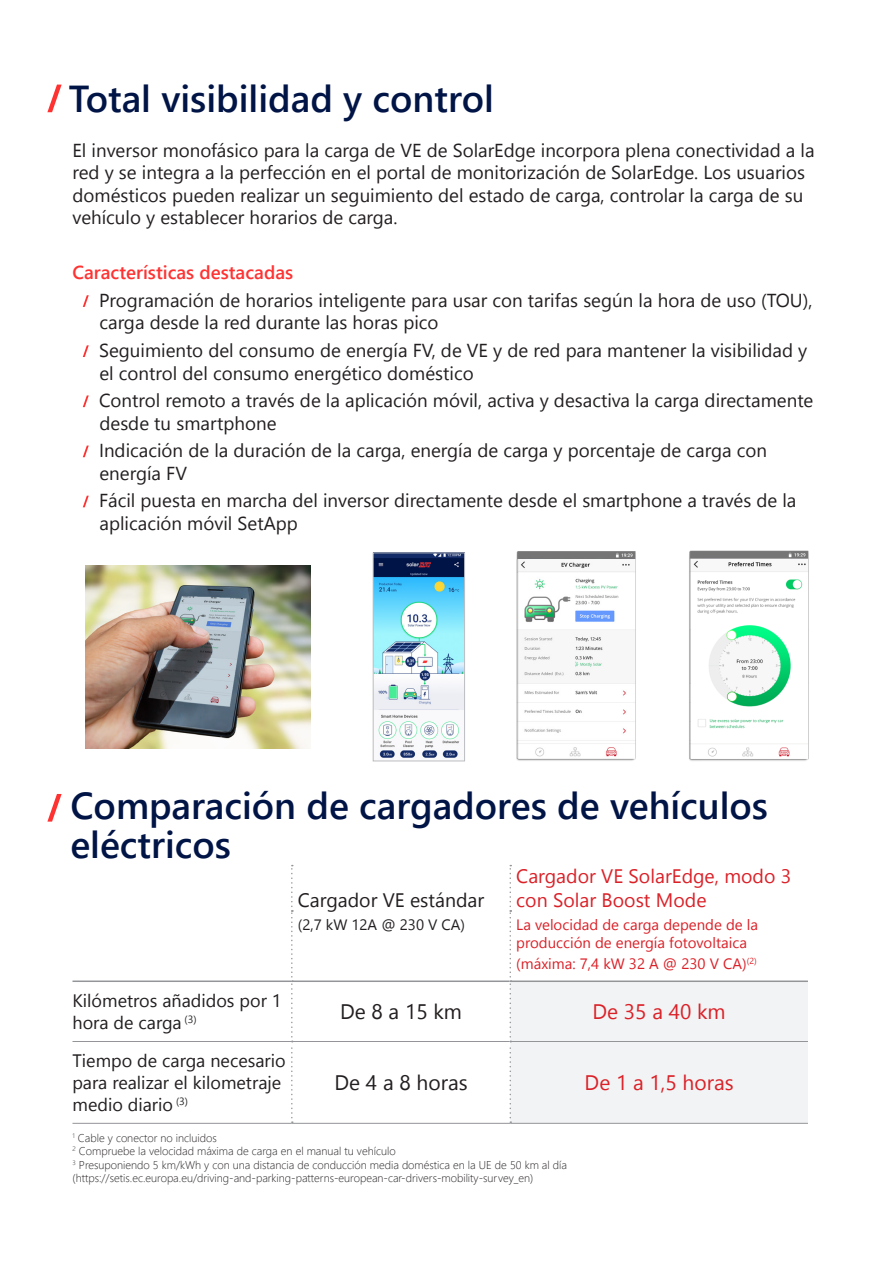
<style>
.page{position:relative;width:893px;height:1263px;background:#fff}
.page>*{position:absolute;margin:0;border:0;box-sizing:border-box;transform-origin:0 0}
.slesh_title{font:600 37.5px/39px "Segoe UI";color:#001446}
.t1{font:21px "Segoe UI";color:#da2128}
.t2{font:21px "Segoe UI";color:#231f20}
.t3{font:19.5px "Segoe UI";color:#da2128}
.t4{font:19.5px "Segoe UI";color:#231f20}
.body_new{font:18.75px/22.5px "Segoe UI";color:#231f20}
.Body_Header_N{font:600 18.75px "Segoe UI";color:#ff3232}
.t5{font:18px/21.6px "Segoe UI";color:#231f20}
.t6{font:15px/18px "Segoe UI";color:#da2128}
.t7{font:15px "Segoe UI";color:#231f20}
.Body_Big{font:300 11.25px "Segoe UI";color:#231f20}
</style>
<div class="page">
<svg style="left:47px;top:85px;width:15px;height:27px"></svg>
<svg style="left:47px;top:794px;width:15px;height:28px"></svg>
<hr style="left:72px;top:1041px;width:219px;height:1px;background:#939598">
<hr style="left:293px;top:1041px;width:216px;height:1px;background:#939598">
<hr style="left:72px;top:980px;width:219px;height:2px;background:#939598">
<hr style="left:293px;top:980px;width:216px;height:2px;background:#939598">
<svg style="left:291px;top:865px;width:2px;height:258px"></svg>
<svg style="left:509px;top:865px;width:299px;height:258px"></svg>
<hr style="left:72px;top:1123px;width:220px;height:1px;background:#939598">
<hr style="left:292px;top:1123px;width:218px;height:1px;background:#939598">
<hr style="left:510px;top:1123px;width:298px;height:1px;background:#939598">
<img style="left:85px;top:565px;width:225px;height:183px">
<svg style="left:83px;top:295px;width:6px;height:12px"></svg>
<svg style="left:83px;top:345px;width:6px;height:12px"></svg>
<svg style="left:83px;top:395px;width:6px;height:12px"></svg>
<svg style="left:83px;top:446px;width:6px;height:11px"></svg>
<svg style="left:83px;top:496px;width:6px;height:11px"></svg>
<img style="left:516px;top:551px;width:120px;height:210px">
<img style="left:689px;top:550px;width:120px;height:211px">
<img style="left:375px;top:555px;width:88px;height:203px">
<div style="left:373px;top:553px;width:92px;height:208px;border:1px solid #bcbdc0"></div>
<p class="slesh_title" style="left:69px;top:79px;width:427px">Total visibilidad y control</p>
<p class="body_new" style="left:72px;top:138px;width:743px">El inversor monofásico para la carga de VE de SolarEdge incorpora plena conectividad a la red y se integra a la perfección en el portal de monitorización de SolarEdge. Los usuarios domésticos pueden realizar un seguimiento del estado de carga, controlar la carga de su vehículo y establecer horarios de carga.</p>
<p class="Body_Header_N" style="left:72px;top:258px;width:222px">Características destacadas</p>
<p class="body_new" style="left:99px;top:289px;width:715px">Programación de horarios inteligente para usar con tarifas según la hora de uso (TOU), carga desde la red durante las horas pico</p>
<p class="body_new" style="left:99px;top:339px;width:710px">Seguimiento del consumo de energía FV, de VE y de red para mantener la visibilidad y el control del consumo energético doméstico</p>
<p class="body_new" style="left:99px;top:389px;width:716px">Control remoto a través de la aplicación móvil, activa y desactiva la carga directamente desde tu smartphone</p>
<p class="body_new" style="left:99px;top:439px;width:669px">Indicación de la duración de la carga, energía de carga y porcentaje de carga con energía FV</p>
<p class="body_new" style="left:99px;top:489px;width:699px">Fácil puesta en marcha del inversor directamente desde el smartphone a través de la aplicación móvil SetApp</p>
<p class="slesh_title" style="left:70px;top:786px;width:699px">Comparación de cargadores de vehículos eléctricos</p>
<p class="t4" style="left:298px;top:884px;width:188px">Cargador VE estándar</p>
<p class="t3" style="left:516px;top:861px;width:277px">Cargador VE SolarEdge, modo 3</p>
<p class="t3" style="left:516px;top:884px;width:192px">con Solar Boost Mode</p>
<p class="t7" style="left:298px;top:913px;width:169px">(2,7 kW 12A @ 230 V CA)</p>
<p class="t6" style="left:516px;top:916px;width:243px">La velocidad de carga depende de la producción de energía fotovoltaica</p>
<p class="t6" style="left:516px;top:954px;width:242px">(máxima: 7,4 kW 32 A @ 230 V CA)<sup>(2)</sup></p>
<p class="t5" style="left:72px;top:989px;width:211px">Kilómetros añadidos por 1 hora de carga <sup>(3)</sup></p>
<p class="t2" style="left:340px;top:995px;width:123px">De 8 a 15 km</p>
<p class="t1" style="left:592px;top:995px;width:135px">De 35 a 40 km</p>
<p class="t5" style="left:72px;top:1050px;width:215px">Tiempo de carga necesario para realizar el kilometraje medio diario <sup>(3)</sup></p>
<p class="t2" style="left:334px;top:1066px;width:135px">De 4 a 8 horas</p>
<p class="t1" style="left:585px;top:1066px;width:151px">De 1 a 1,5 horas</p>
<p class="Body_Big" style="left:72px;top:1128px;width:146px"><sup>1</sup> Cable y conector no incluidos</p>
<p class="Body_Big" style="left:72px;top:1142px;width:325px"><sup>2</sup> Compruebe la velocidad máxima de carga en el manual tu vehículo</p>
<p class="Body_Big" style="left:72px;top:1155px;width:496px"><sup>3</sup> Presuponiendo 5 km/kWh y con una distancia de conducción media doméstica en la UE de 50 km al día</p>
<p class="Body_Big" style="left:72px;top:1169px;width:462px">(https://setis.ec.europa.eu/driving-and-parking-patterns-european-car-drivers-mobility-survey_en)</p>
</div>
